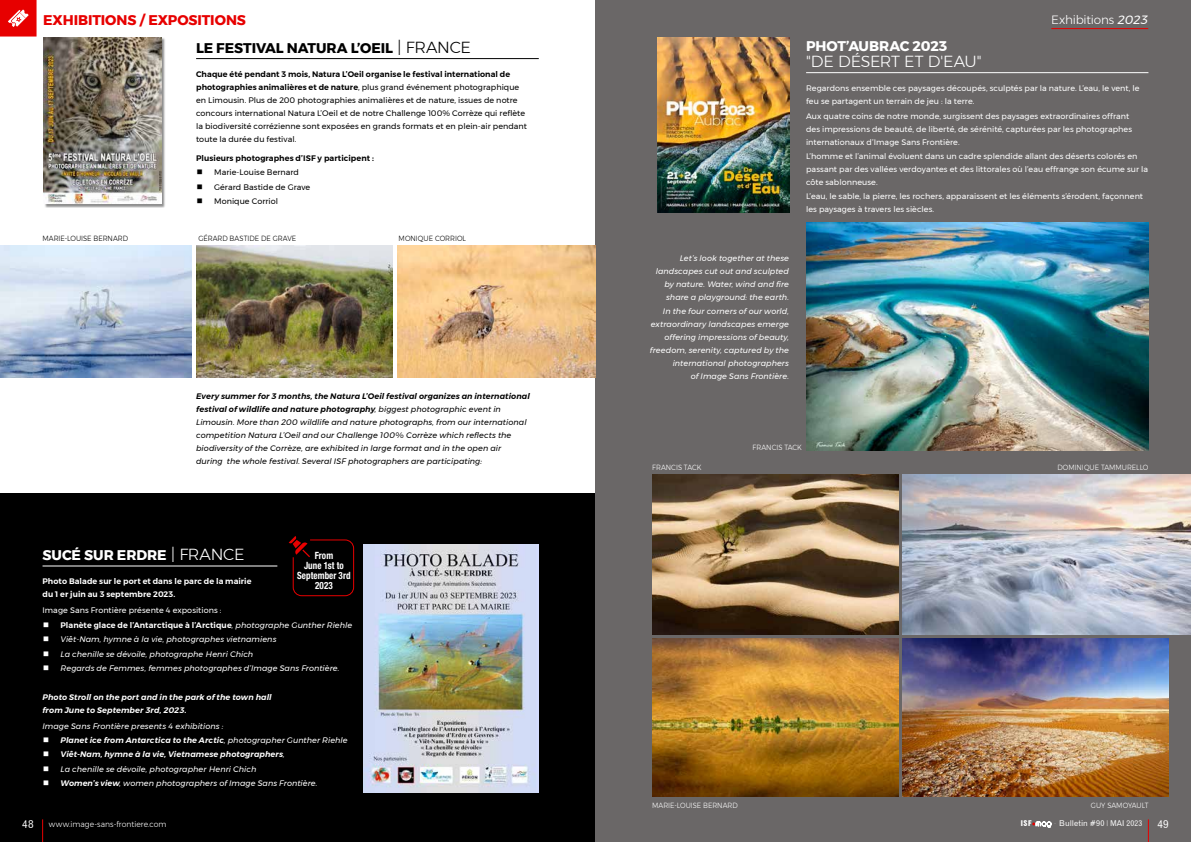
<style>
.page{position:relative;width:1191px;height:842px;background:#fff}
.page>*{position:absolute;margin:0;border:0;box-sizing:border-box;transform-origin:0 0}
.t1{font:300 16px "Montserrat";letter-spacing:-.015em;color:#fff}
.t2{font:700 14px "Montserrat";color:#fff}
.t3{font:700 14px "Montserrat";letter-spacing:-.01em;color:#000}
.t4{font:700 14px "Montserrat";letter-spacing:-.005em;color:#e70000}
.t5{font:300 12px "Montserrat";letter-spacing:-.015em;color:#fff}
.t6{font:11px "Gothic 720 BT Roman B";color:#fff}
.t7{font:700 condensed 10px/10px "Helvetica Neue LT Std";letter-spacing:.01em;color:#fff;text-align:center;scale:.9 1}
.t8{font:8px/13px "Montserrat";letter-spacing:.005em;color:#fff}
.t9{font:italic 8px/13px "Montserrat";letter-spacing:.005em;color:#fff;text-align:right}
.t10{font:8px/13px "Montserrat";letter-spacing:.005em;color:#000}
.t11{font:italic 8px/13px "Montserrat";letter-spacing:.005em;color:#000}
.t12{font:italic 600 8px/13px "Montserrat";letter-spacing:.01em;color:#fff}
.t13{font:600 8px/13px "Montserrat";letter-spacing:.01em;color:#fff}
.t14{font:600 8px "Montserrat";letter-spacing:.01em;color:#000}
.t15{font:300 8px "Montserrat";letter-spacing:.005em;color:#fff;scale:.95 1}
.t16{font:8px "Gothic 720 BT Roman B";letter-spacing:.005em;color:#fff}
.t17{font:300 7.5px "Montserrat";color:#fff;scale:.9 1}
.t18{font:300 7.5px "Montserrat";letter-spacing:.005em;color:#000;scale:.9 1}
.s1{font-weight:300;font-size:16px}
.s2{font-weight:600}
.s3{font-weight:900;font-size:12px}
.s4{font-weight:400;font-style:italic}
.s5{font-weight:900;font-style:normal;font-size:12px}
.s6{font-weight:400}
.s7{font-family:"Gothic No 13 BT"}
.s8{font-family:"Circle D";font-size:8.2px}
.s9{font-family:"Helvetica Neue LT Std";font-weight:300;font-stretch:condensed}
</style>
<div class="page">
<div style="left:0;top:493px;width:595px;height:349px;background:#000"></div>
<div style="left:595px;top:0;width:596px;height:842px;background:#6a6767"></div>
<hr style="left:1051px;top:28px;width:97px;height:1px;background:#e70000">
<img style="left:806px;top:223px;width:342px;height:228px">
<img style="left:0;top:246px;width:191px;height:132px">
<img style="left:196px;top:246px;width:196px;height:132px">
<img style="left:397px;top:246px;width:198px;height:132px">
<img style="left:652px;top:639px;width:246px;height:158px">
<img style="left:902px;top:639px;width:266px;height:158px">
<img style="left:652px;top:474px;width:246px;height:161px">
<img style="left:902px;top:474px;width:289px;height:161px">
<img style="left:363px;top:545px;width:176px;height:247px">
<svg style="left:0;top:0;width:37px;height:37px"></svg>
<div style="left:44px;top:37px;width:121px;height:171px;background:#000;opacity:.45"></div>
<img style="left:44px;top:37px;width:118px;height:167px">
<hr style="left:196px;top:58px;width:343px;height:1px;background:#000">
<hr style="left:43px;top:566px;width:234px;height:1px;background:#fff">
<svg style="left:289px;top:536px;width:66px;height:61px"></svg>
<hr style="left:806px;top:72px;width:342px;height:1px;background:#fff">
<img style="left:657px;top:37px;width:132px;height:175px">
<svg style="left:1147px;top:820px;width:1px;height:22px"></svg>
<svg style="left:42px;top:819px;width:1px;height:23px"></svg>
<h2 class="t4" style="left:43px;top:9px;width:204px">EXHIBITIONS / EXPOSITIONS</h2>
<h2 class="t3" style="left:196px;top:36px;width:276px">LE FESTIVAL NATURA L’OEIL <span class="s1">| FRANCE</span></h2>
<p class="t10" style="left:196px;top:68px;width:332px"><span class="s2">Chaque été pendant 3 mois, Natura L’Oeil organise le festival international de photographies animalières et de nature</span>, plus grand événement photographique en Limousin. Plus de 200 photographies animalières et de nature, issues de notre concours international Natura L’Oeil et de notre Challenge 100% Corrèze qui reflète la biodiversité corrézienne sont exposées en grands formats et en plein-air pendant toute la durée du festival.</p>
<p class="t14" style="left:196px;top:152px;width:179px">Plusieurs photographes d’ISF y participent :</p>
<p class="t10" style="left:196px;top:166px;width:104px"><span class="s3">■</span> Marie-Louise Bernard</p>
<p class="t10" style="left:196px;top:180px;width:116px"><span class="s3">■</span> Gérard Bastide de Grave</p>
<p class="t10" style="left:196px;top:195px;width:83px"><span class="s3">■</span> Monique Corriol</p>
<p class="t18" style="left:43px;top:233px;width:96px">MARIE-LOUISE BERNARD</p>
<p class="t18" style="left:198px;top:233px;width:110px">GÉRARD BASTIDE DE GRAVE</p>
<p class="t18" style="left:399px;top:233px;width:76px">MONIQUE CORRIOL</p>
<p class="t11" style="left:196px;top:389px;width:335px"><span class="s2">Every summer for 3 months, the Natura L’Oeil festival organizes an international festival of wildlife and nature photography</span>, biggest photographic event in Limousin. More than 200 wildlife and nature photographs, from our international competition Natura L’Oeil and our Challenge 100% Corrèze which reflects the biodiversity of the Corrèze, are exhibited in large format and in the open air<br>during the whole festival. Several ISF photographers are participating:</p>
<h2 class="t2" style="left:43px;top:544px;width:203px">SUCÉ SUR ERDRE <span class="s1">| FRANCE</span></h2>
<p class="t13" style="left:43px;top:575px;width:210px">Photo Balade sur le port et dans le parc de la mairie du 1 er juin au 3 septembre 2023.</p>
<p class="t8" style="left:43px;top:604px;width:180px">Image Sans Frontière présente 4 expositions :</p>
<p class="t13" style="left:43px;top:618px;width:311px"><span class="s3">■</span> Planète glace de l’Antarctique à l’Arctique<span class="s4">, photographe Gunther Riehle</span></p>
<p class="t9" style="left:43px;top:633px;width:235px"><span class="s5">■</span> Viêt-Nam, hymne à la vie, photographes vietnamiens</p>
<p class="t9" style="left:43px;top:647px;width:212px"><span class="s5">■</span> La chenille se dévoile, photographe Henri Chich</p>
<p class="t9" style="left:43px;top:661px;width:298px"><span class="s5">■</span> Regards de Femmes, femmes photographes d’Image Sans Frontière.</p>
<p class="t12" style="left:43px;top:690px;width:231px">Photo Stroll on the port and in the park of the town hall from June to September 3rd, 2023.</p>
<p class="t9" style="left:43px;top:719px;width:182px">Image Sans Frontière presents 4 exhibitions :</p>
<p class="t12" style="left:43px;top:734px;width:307px"><span class="s5">■</span> Planet ice from Antarctica to the Arctic<span class="s6">, photographer Gunther Riehle</span></p>
<p class="t12" style="left:43px;top:748px;width:244px"><span class="s5">■</span> Viêt-Nam, hymne à la vie, Vietnamese photographers<span class="s6">,</span></p>
<p class="t9" style="left:43px;top:762px;width:215px"><span class="s5">■</span> La chenille se dévoile, photographer Henri Chich</p>
<p class="t9" style="left:43px;top:777px;width:276px"><span class="s5">■</span> <span class="s2">Women’s view</span>, women photographers of Image Sans Frontière.</p>
<p class="t7" style="left:297px;top:551px;width:61px">From<br>June 1st to<br>September 3rd<br>2023</p>
<h3 class="t5" style="left:1051px;top:11px;width:98px">Exhibitions <span class="s4">2023</span></h3>
<p class="t9" style="left:655px;top:251px;width:135px">Let’s look together at these landscapes cut out and sculpted by nature. Water, wind and fire share a playground: the earth.</p>
<p class="t9" style="left:650px;top:305px;width:141px">In the four corners of our world, extraordinary landscapes emerge offering impressions of beauty, freedom, serenity, captured by the international photographers<br>of Image Sans Frontière.</p>
<h2 class="t2" style="left:806px;top:35px;width:143px">PHOT’AUBRAC 2023</h2>
<h1 class="t1" style="left:806px;top:49px;width:177px">"DE DÉSERT ET D'EAU"</h1>
<p class="t8" style="left:806px;top:82px;width:335px">Regardons ensemble ces paysages découpés, sculptés par la nature. L’eau, le vent, le feu se partagent un terrain de jeu : la terre.</p>
<p class="t8" style="left:806px;top:109px;width:327px">Aux quatre coins de notre monde, surgissent des paysages extraordinaires offrant des impressions de beauté, de liberté, de sérénité, capturées par les photographes internationaux d’Image Sans Frontière.</p>
<p class="t8" style="left:806px;top:149px;width:343px">L’homme et l’animal évoluent dans un cadre splendide allant des déserts colorés en passant par des vallées verdoyantes et des littorales où l’eau effrange son écume sur la côte sablonneuse.</p>
<p class="t8" style="left:806px;top:190px;width:338px">L’eau, le sable, la pierre, les rochers, apparaissent et les éléments s’érodent, façonnent les paysages à travers les siècles.</p>
<p class="t17" style="left:652px;top:461px;width:56px">FRANCIS TACK</p>
<p class="t17" style="left:752px;top:442px;width:56px">FRANCIS TACK</p>
<p class="t17" style="left:1057px;top:462px;width:103px">DOMINIQUE TAMMURELLO</p>
<p class="t17" style="left:652px;top:800px;width:96px">MARIE-LOUISE BERNARD</p>
<p class="t17" style="left:1091px;top:800px;width:65px">GUY SAMOYAULT</p>
<h3 class="t6" style="left:22px;top:817px;width:13px">48</h3>
<p class="t15" style="left:49px;top:818px;width:125px">www.image-sans-frontiere.com</p>
<p class="t16" style="left:1020px;top:818px;width:123px"><span class="s7">ISF</span> <span class="s8">mag -</span> Bulletin #90 <span class="s9">|</span> MAI 2023</p>
<h3 class="t6" style="left:1157px;top:817px;width:13px">49</h3>
</div>
